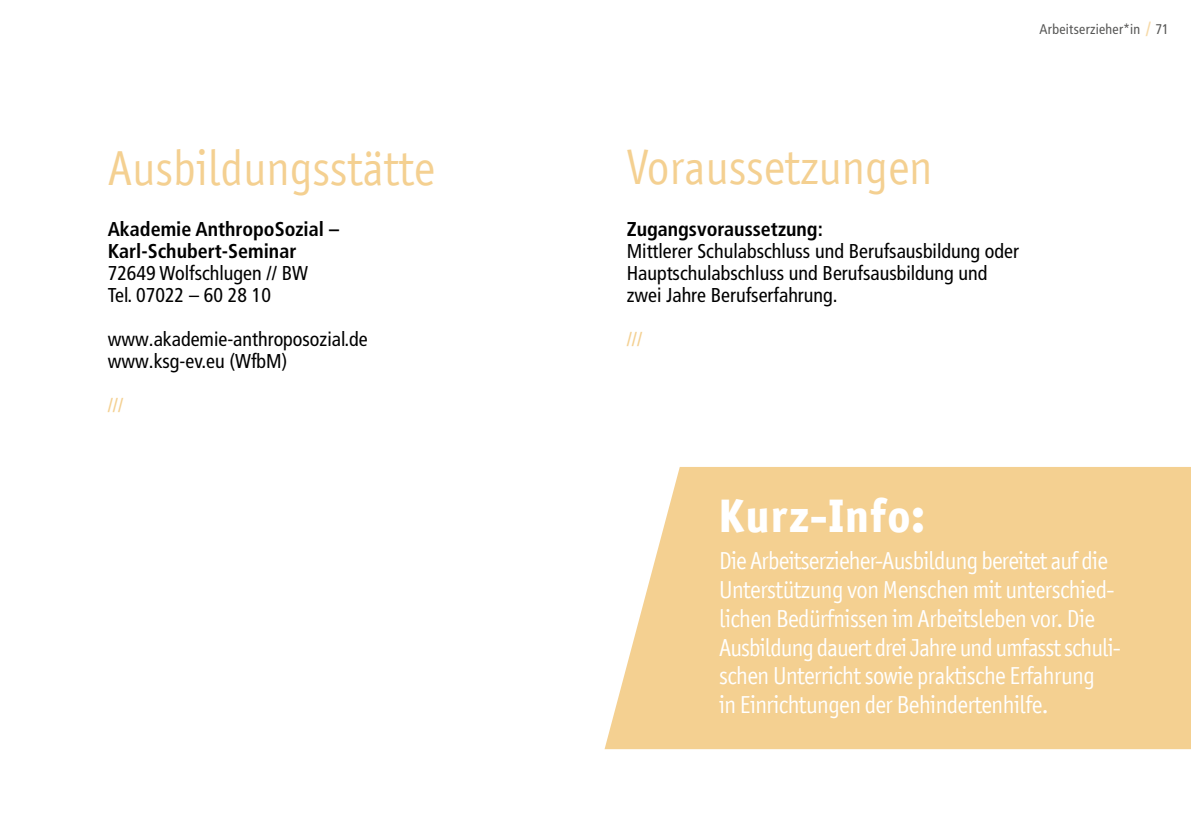
<style>
.page{position:relative;width:1191px;height:840px;background:#fff}
.page>*{position:absolute;margin:0;border:0;box-sizing:border-box;transform-origin:0 0}
.t1{font:48px "Axel";color:#f4d091}
.t2{font:700 46px "Axel";letter-spacing:.03em;color:#fff}
.t3{font:24px/28.8px "Axel";letter-spacing:-.02em;color:#fff}
.t4{font:condensed 20px/22px "Frutiger LT Pro";color:#000}
.t5{font:700 condensed 20px/22px "Frutiger LT Pro";color:#000}
.t6{font:condensed 20px "Frutiger LT Pro";color:#f4d091}
.t7{font:condensed 14px "Frutiger LT Pro";letter-spacing:.02em;color:#575756}
.s1{font-size:20.4px;color:#f7daa8}
</style>
<div class="page">
<div style="left:605px;top:467px;width:586px;height:281px;background:#f4d091"></div>
<h1 class="t1" style="left:108px;top:140px;width:329px">Ausbildungsstätte</h1>
<p class="t5" style="left:108px;top:218px;width:233px">Akademie AnthropoSozial –<br>Karl-Schubert-Seminar</p>
<p class="t4" style="left:108px;top:262px;width:202px">72649 Wolfschlugen // BW<br>Tel. 07022 – 60 28 10</p>
<p class="t4" style="left:108px;top:328px;width:261px">www.akademie-anthroposozial.de www.ksg-ev.eu (WfbM)</p>
<p class="t6" style="left:108px;top:393px;width:17px">///</p>
<p class="t7" style="left:1039px;top:21px;width:131px">Arbeitserzieher*in <span class="s1">/</span> 71</p>
<h1 class="t1" style="left:626px;top:140px;width:307px">Voraussetzungen</h1>
<p class="t5" style="left:626px;top:218px;width:198px">Zugangsvoraussetzung:</p>
<p class="t4" style="left:626px;top:240px;width:394px">Mittlerer Schulabschluss und Berufsausbildung oder<br>Hauptschulabschluss und Berufsausbildung und zwei Jahre Berufserfahrung.</p>
<p class="t6" style="left:626px;top:327px;width:17px">///</p>
<h2 class="t2" style="left:719px;top:487px;width:208px">Kurz-Info:</h2>
<p class="t3" style="left:719px;top:546px;width:403px">Die Arbeitserzieher-Ausbildung bereitet auf die Unterstützung von Menschen mit unterschied&shy;lichen Bedürfnissen im Arbeitsleben vor. Die Ausbildung dauert drei Jahre und umfasst schuli&shy;schen Unterricht sowie praktische Erfahrung<br>in Einrichtungen der Behindertenhilfe.</p>
</div>
